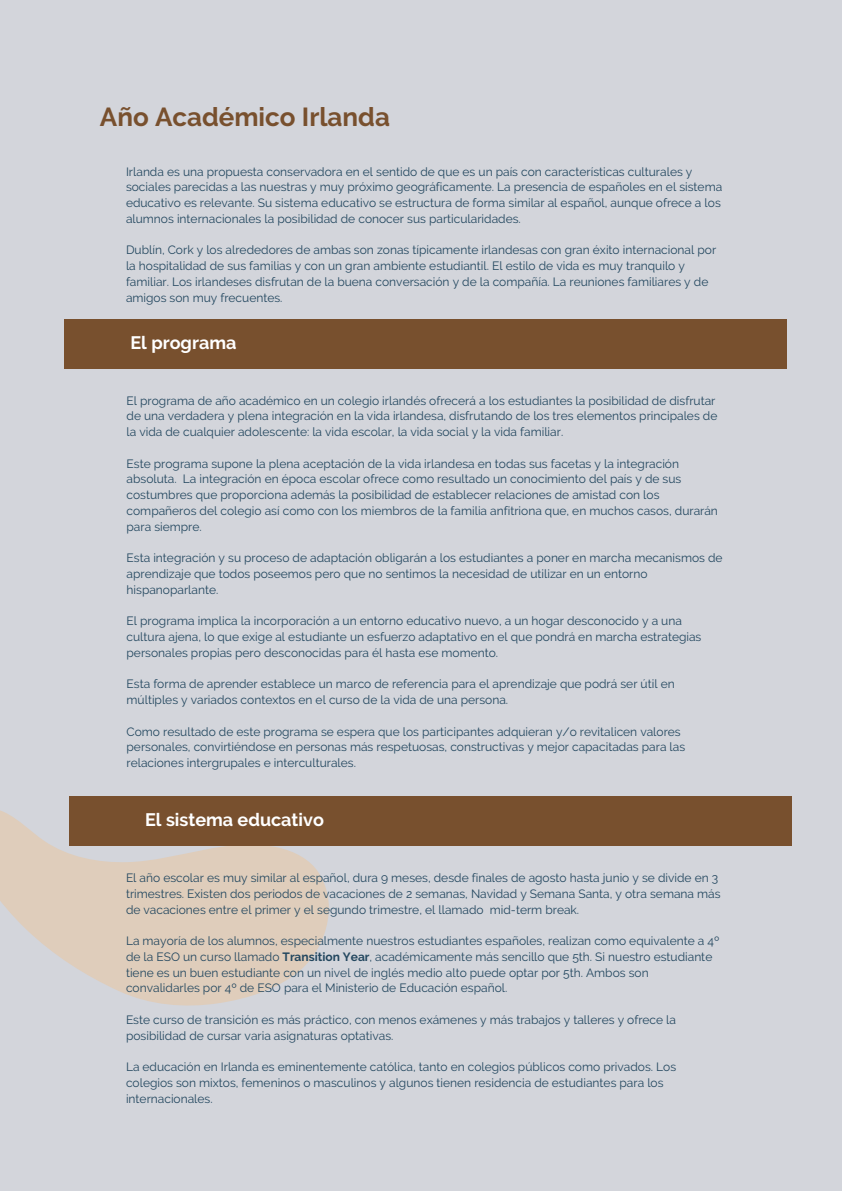
<style>
.page{position:relative;width:842px;height:1191px;background:#fff}
.page>*{position:absolute;margin:0;border:0;box-sizing:border-box;transform-origin:0 0}
.t1{font:700 26px "Raleway";color:#78502e}
.t2{font:700 18px "Raleway";color:#fff}
.t3{font:12px/15.8px "Raleway";color:#23475f}
.s1{font-weight:700}
</style>
<div class="page">
<div style="left:0;top:0;width:842px;height:1190px;background:#d3d5db"></div>
<svg style="left:0;top:810px;width:329px;height:195px;fill:#dfcdbb"></svg>
<div style="left:64px;top:319px;width:723px;height:50px;background:#78502e"></div>
<div style="left:69px;top:796px;width:723px;height:50px;background:#78502e"></div>
<p class="t1" style="left:100px;top:101px;width:292px">Año Académico Irlanda</p>
<h1 class="t3" style="left:126px;top:163px;width:598px">Irlanda es una propuesta conservadora en el sentido de que es un país con características culturales y sociales parecidas a las nuestras y muy próximo geográficamente. La presencia de españoles en el sistema educativo es relevante. Su sistema educativo se estructura de forma similar al español, aunque ofrece a los alumnos internacionales la posibilidad de conocer sus particularidades.</h1>
<p class="t3" style="left:126px;top:242px;width:592px">Dublín, Cork y los alrededores de ambas son zonas típicamente irlandesas con gran éxito internacional por la hospitalidad de sus familias y con un gran ambiente estudiantil. El estilo de vida es muy tranquilo y familiar. Los irlandeses disfrutan de la buena conversación y de la compañía. La reuniones familiares y de amigos son muy frecuentes.</p>
<h2 class="t2" style="left:130px;top:331px;width:107px">El programa</h2>
<p class="t3" style="left:127px;top:392px;width:592px">El programa de año académico en un colegio irlandés ofrecerá a los estudiantes la posibilidad de disfrutar de una verdadera y plena integración en la vida irlandesa, disfrutando de los tres elementos principales de la vida de cualquier adolescente: la vida escolar, la vida social y la vida familiar.</p>
<p class="t3" style="left:127px;top:455px;width:593px">Este programa supone la plena aceptación de la vida irlandesa en todas sus facetas y la integración absoluta. La integración en época escolar ofrece como resultado un conocimiento del país y de sus costumbres que proporciona además la posibilidad de establecer relaciones de amistad con los compañeros del colegio así como con los miembros de la familia anfitriona que, en muchos casos, durarán para siempre.</p>
<p class="t3" style="left:127px;top:550px;width:597px">Esta integración y su proceso de adaptación obligarán a los estudiantes a poner en marcha mecanismos de aprendizaje que todos poseemos pero que no sentimos la necesidad de utilizar en un entorno hispanoparlante.</p>
<p class="t3" style="left:127px;top:613px;width:576px">El programa implica la incorporación a un entorno educativo nuevo, a un hogar desconocido y a una cultura ajena, lo que exige al estudiante un esfuerzo adaptativo en el que pondrá en marcha estrategias personales propias pero desconocidas para él hasta ese momento.</p>
<p class="t3" style="left:127px;top:676px;width:550px">Esta forma de aprender establece un marco de referencia para el aprendizaje que podrá ser útil en múltiples y variados contextos en el curso de la vida de una persona.</p>
<p class="t3" style="left:127px;top:723px;width:560px">Como resultado de este programa se espera que los participantes adquieran y/o revitalicen valores personales, convirtiéndose en personas más respetuosas, constructivas y mejor capacitadas para las relaciones intergrupales e interculturales.</p>
<p class="t2" style="left:145px;top:809px;width:180px">El sistema educativo</p>
<h2 class="t3" style="left:126px;top:869px;width:596px">El año escolar es muy similar al español, dura 9 meses, desde finales de agosto hasta junio y se divide en 3 trimestres. Existen dos periodos de vacaciones de 2 semanas, Navidad y Semana Santa, y otra semana más de vacaciones entre el primer y el segundo trimestre, el llamado mid-term break.</h2>
<p class="t3" style="left:126px;top:932px;width:595px">La mayoría de los alumnos, especialmente nuestros estudiantes españoles, realizan como equivalente a 4º de la ESO un curso llamado <span class="s1">Transition Year</span>, académicamente más sencillo que 5th. Si nuestro estudiante tiene es un buen estudiante con un nivel de inglés medio alto puede optar por 5th. Ambos son convalidarles por 4º de ESO para el Ministerio de Educación español.</p>
<p class="t3" style="left:126px;top:1011px;width:552px">Este curso de transición es más práctico, con menos exámenes y más trabajos y talleres y ofrece la posibilidad de cursar varia asignaturas optativas.</p>
<p class="t3" style="left:126px;top:1058px;width:552px">La educación en Irlanda es eminentemente católica, tanto en colegios públicos como privados. Los colegios son mixtos, femeninos o masculinos y algunos tienen residencia de estudiantes para los internacionales.</p>
</div>
